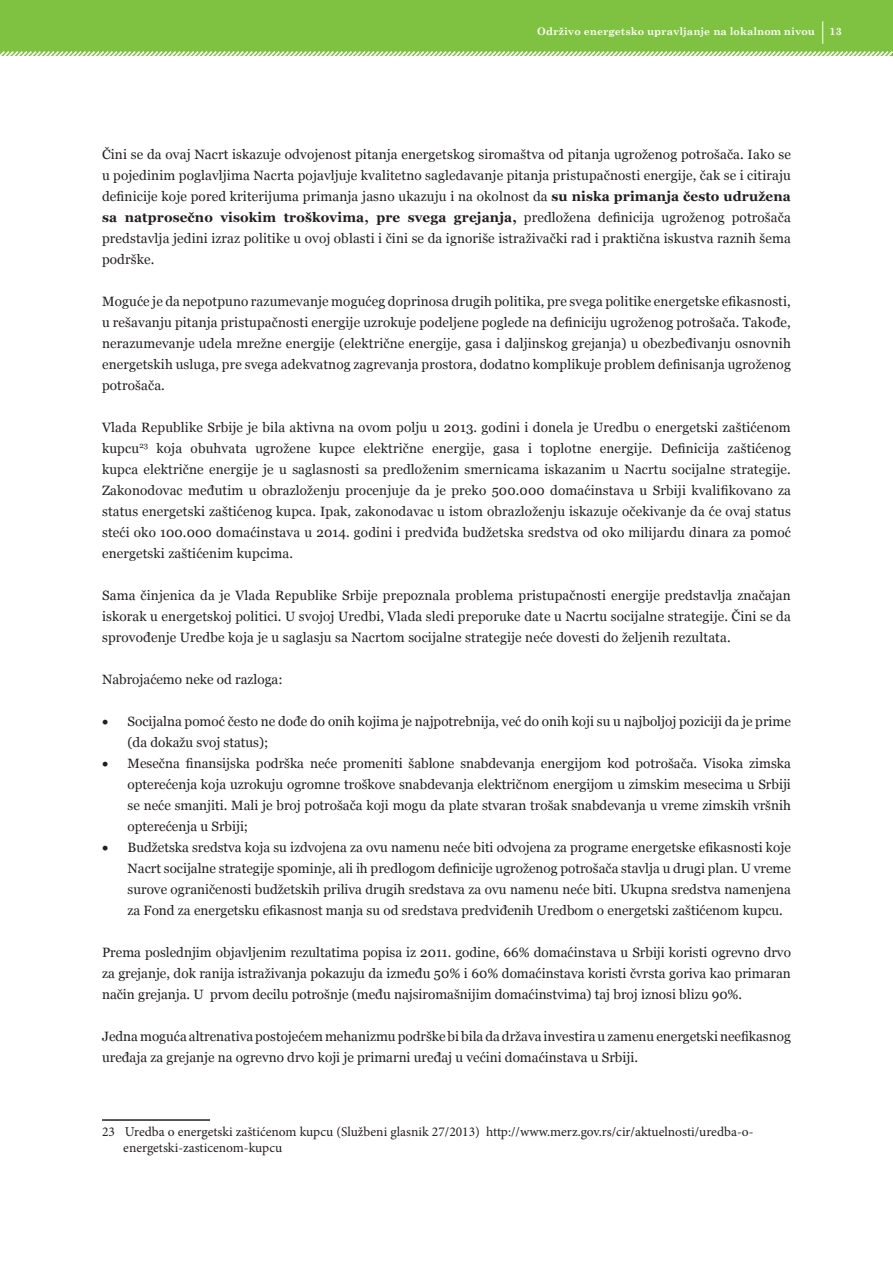
<style>
.page{position:relative;width:893px;height:1263px;background:#fff}
.page>*{position:absolute;margin:0;border:0;box-sizing:border-box;transform-origin:0 0}
.t1{font:13.5px/21px "Georgia";color:#231f20;text-align:justify}
.t2{font:13.5px/16.2px "Minion Pro";color:#231f20}
.t3{font:700 10.5px "Century Schoolbook";color:#fff}
.s1{font-weight:700}
</style>
<div class="page">
<div style="left:0;top:0;width:893px;height:55px;background:#7fc241"></div>
<svg style="left:0;top:21px;width:893px;height:35px"></svg>
<hr style="left:102px;top:1119px;width:108px;height:2px;background:#231f20">
<p class="t3" style="left:537px;top:23px;width:279px">Održivo energetsko upravljanje na lokalnom nivou</p>
<p class="t3" style="left:830px;top:23px;width:14px">13</p>
<p class="t1" style="left:102px;top:144px;width:690px">Čini se da ovaj Nacrt iskazuje odvojenost pitanja energetskog siromaštva od pitanja ugroženog potrošača. Iako se u pojedinim poglavljima Nacrta pojavljuje kvalitetno sagledavanje pitanja pristupačnosti energije, čak se i citiraju definicije koje pored kriterijuma primanja jasno ukazuju i na okolnost da <span class="s1">su niska primanja često udružena sa natprosečno visokim troškovima, pre svega grejanja,</span> predložena definicija ugroženog potrošača predstavlja jedini izraz politike u ovoj oblasti i čini se da ignoriše istraživački rad i praktična iskustva raznih šema podrške.</p>
<p class="t1" style="left:102px;top:291px;width:690px">Moguće je da nepotpuno razumevanje mogućeg doprinosa drugih politika, pre svega politike energetske efikasnosti, u rešavanju pitanja pristupačnosti energije uzrokuje podeljene poglede na definiciju ugroženog potrošača. Takođe, nerazumevanje udela mrežne energije (električne energije, gasa i daljinskog grejanja) u obezbeđivanju osnovnih energetskih usluga, pre svega adekvatnog zagrevanja prostora, dodatno komplikuje problem definisanja ugroženog potrošača.</p>
<p class="t1" style="left:102px;top:417px;width:690px">Vlada Republike Srbije je bila aktivna na ovom polju u 2013. godini i donela je Uredbu o energetski zaštićenom kupcu<sup>23</sup> koja obuhvata ugrožene kupce električne energije, gasa i toplotne energije. Definicija zaštićenog kupca električne energije je u saglasnosti sa predloženim smernicama iskazanim u Nacrtu socijalne strategije.<br>Zakonodovac međutim u obrazloženju procenjuje da je preko 500.000 domaćinstava u Srbiji kvalifikovano za status energetski zaštićenog kupca. Ipak, zakonodavac u istom obrazloženju iskazuje očekivanje da će ovaj status steći oko 100.000 domaćinstava u 2014. godini i predviđa budžetska sredstva od oko milijardu dinara za pomoć energetski zaštićenim kupcima.</p>
<p class="t1" style="left:102px;top:585px;width:690px">Sama činjenica da je Vlada Republike Srbije prepoznala problema pristupačnosti energije predstavlja značajan iskorak u energetskoj politici. U svojoj Uredbi, Vlada sledi preporuke date u Nacrtu socijalne strategije. Čini se da sprovođenje Uredbe koja je u saglasju sa Nacrtom socijalne strategije neće dovesti do željenih rezultata.</p>
<p class="t1" style="left:102px;top:669px;width:182px">Nabrojaćemo neke od razloga:</p>
<p class="t1" style="left:128px;top:711px;width:665px;text-indent:-26px">• Socijalna pomoć često ne dođe do onih kojima je najpotrebnija, već do onih koji su u najboljoj poziciji da je prime (da dokažu svoj status);</p>
<p class="t1" style="left:128px;top:753px;width:665px;text-indent:-26px">• Mesečna finansijska podrška neće promeniti šablone snabdevanja energijom kod potrošača. Visoka zimska opterećenja koja uzrokuju ogromne troškove snabdevanja električnom energijom u zimskim mesecima u Srbiji se neće smanjiti. Mali je broj potrošača koji mogu da plate stvaran trošak snabdevanja u vreme zimskih vršnih opterećenja u Srbiji;</p>
<p class="t1" style="left:128px;top:837px;width:665px;text-indent:-26px">• Budžetska sredstva koja su izdvojena za ovu namenu neće biti odvojena za programe energetske efikasnosti koje Nacrt socijalne strategije spominje, ali ih predlogom definicije ugroženog potrošača stavlja u drugi plan. U vreme surove ograničenosti budžetskih priliva drugih sredstava za ovu namenu neće biti. Ukupna sredstva namenjena za Fond za energetsku efikasnost manja su od sredstava predviđenih Uredbom o energetski zaštićenom kupcu.</p>
<p class="t1" style="left:102px;top:942px;width:690px">Prema poslednjim objavljenim rezultatima popisa iz 2011. godine, 66% domaćinstava u Srbiji koristi ogrevno drvo za grejanje, dok ranija istraživanja pokazuju da između 50% i 60% domaćinstava koristi čvrsta goriva kao primaran način grejanja. U prvom decilu potrošnje (među najsiromašnijim domaćinstvima) taj broj iznosi blizu 90%.</p>
<p class="t1" style="left:102px;top:1026px;width:690px">Jedna moguća altrenativa postojećem mehanizmu podrške bi bila da država investira u zamenu energetski neefikasnog uređaja za grejanje na ogrevno drvo koji je primarni uređaj u većini domaćinstava u Srbiji.</p>
<p class="t2" style="left:123px;top:1124px;width:632px;text-indent:-21px">23 Uredba o energetski zaštićenom kupcu (Službeni glasnik 27/2013) http://www.merz.gov.rs/cir/aktuelnosti/uredba-o&shy;energetski-zasticenom-kupcu</p>
</div>
